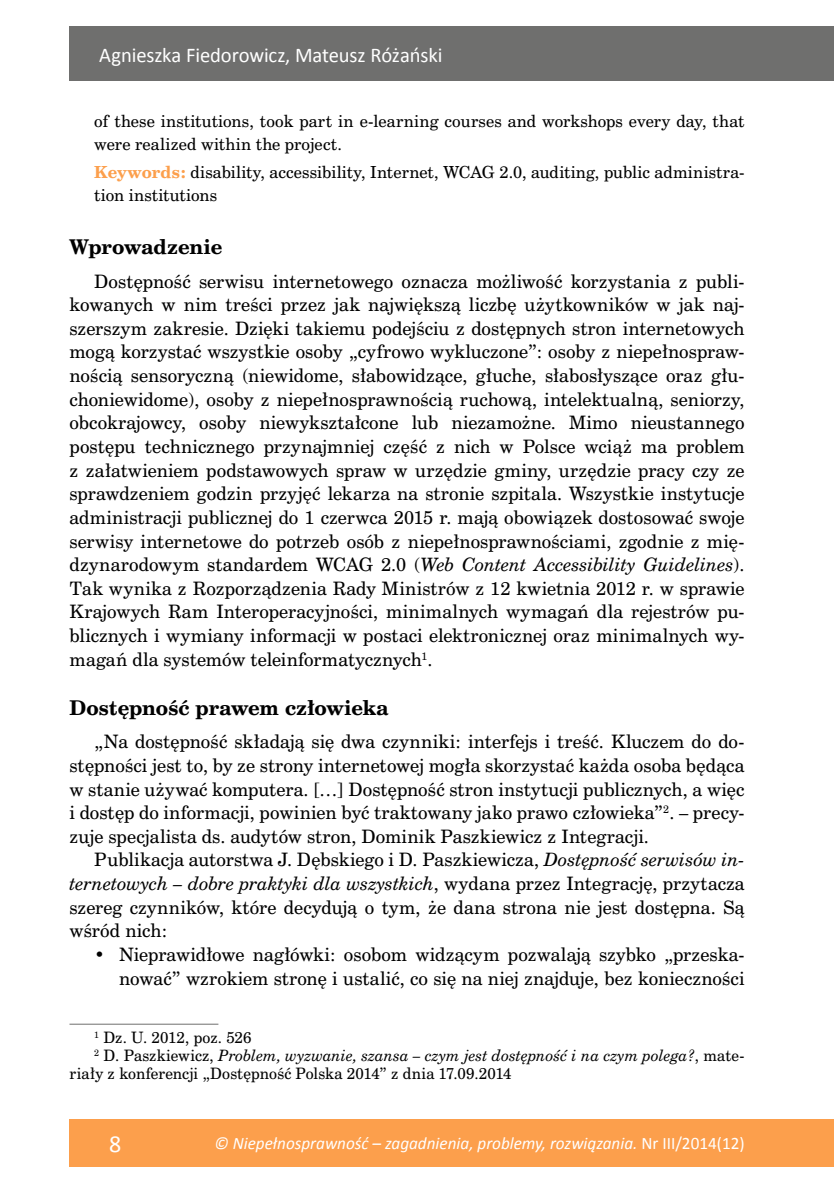
<style>
.page{position:relative;width:834px;height:1191px;background:#fff}
.page>*{position:absolute;margin:0;border:0;box-sizing:border-box;transform-origin:0 0}
.t1{font:24.5px "Calibri";color:#fff}
.t2{font:21px "Calibri";letter-spacing:-.005em;color:#fff}
.t3{font:700 19.25px "Cent Schbook PL";letter-spacing:-.005em;color:#000}
.t4{font:17.5px/23.6px "Cent Schbook PL";color:#000;text-align:justify}
.t5{font:italic 17.5px "Calibri";color:#fff}
.t6{font:15.75px/23.6px "Cent Schbook PL";letter-spacing:.01em;color:#000}
.t7{font:italic 14.88px "Cent Schbook PL";letter-spacing:.01em;color:#000}
.t8{font:14.88px "Cent Schbook PL";letter-spacing:.01em;color:#000}
.s1{font-weight:700;color:#fc9f4c}
.s2{font-style:italic}
.s3{font-style:normal}
</style>
<div class="page">
<div style="left:69px;top:1119px;width:764px;height:47px;background:#fc9f4c"></div>
<div style="left:69px;top:26px;width:764px;height:55px;background:#6f6f6e"></div>
<hr style="left:69px;top:1023px;width:149px;height:1px;background:#6f6f6e">
<p class="t2" style="left:99px;top:40px;width:344px">Agnieszka Fiedorowicz, Mateusz Różański</p>
<p class="t6" style="left:94px;top:109px;width:651px">of these institutions, took part in e-learning courses and workshops every day, that were realized within the project.</p>
<p class="t6" style="left:94px;top:161px;width:651px;line-height:22.8px"><span class="s1">Keywords:</span> disability, accessibility, Internet, WCAG 2.0, auditing, public administra&shy;tion institutions</p>
<p class="t3" style="left:69px;top:234px;width:154px">Wprowadzenie</p>
<p class="t4" style="left:69px;top:269px;width:676px;text-indent:25px">Dostępność serwisu internetowego oznacza możliwość korzystania z publi&shy;kowanych w nim treści przez jak największą liczbę użytkowników w jak naj&shy;szerszym zakresie. Dzięki takiemu podejściu z dostępnych stron internetowych mogą korzystać wszystkie osoby „cyfrowo wykluczone”: osoby z niepełnospraw&shy;nością sensoryczną (niewidome, słabowidzące, głuche, słabosłyszące oraz głu&shy;choniewidome), osoby z niepełnosprawnością ruchową, intelektualną, seniorzy, obcokrajowcy, osoby niewykształcone lub niezamożne. Mimo nieustannego postępu technicznego przynajmniej część z nich w Polsce wciąż ma problem z załatwieniem podstawowych spraw w urzędzie gminy, urzędzie pracy czy ze sprawdzeniem godzin przyjęć lekarza na stronie szpitala. Wszystkie instytucje administracji publicznej do 1 czerwca 2015 r. mają obowiązek dostosować swoje serwisy internetowe do potrzeb osób z niepełnosprawnościami, zgodnie z mię&shy;dzynarodowym standardem WCAG 2.0 (<span class="s2">Web Content Accessibility Guidelines</span>).<br>Tak wynika z Rozporządzenia Rady Ministrów z 12 kwietnia 2012 r. w sprawie Krajowych Ram Interoperacyjności, minimalnych wymagań dla rejestrów pu&shy;blicznych i wymiany informacji w postaci elektronicznej oraz minimalnych wy&shy;magań dla systemów teleinformatycznych<sup>1</sup>.</p>
<p class="t3" style="left:69px;top:694px;width:320px">Dostępność prawem człowieka</p>
<p class="t4" style="left:69px;top:729px;width:676px;text-indent:25px">„Na dostępność składają się dwa czynniki: interfejs i treść. Kluczem do do&shy;stępności jest to, by ze strony internetowej mogła skorzystać każda osoba będąca w stanie używać komputera. […] Dostępność stron instytucji publicznych, a więc i dostęp do informacji, powinien być traktowany jako prawo człowieka”<sup>2</sup>. – precy&shy;zuje specjalista ds. audytów stron, Dominik Paszkiewicz z Integracji.</p>
<p class="t4" style="left:69px;top:848px;width:676px;text-indent:25px">Publikacja autorstwa J. Dębskiego i D. Paszkiewicza, <span class="s2">Dostępność serwisów in&shy;ternetowych – dobre praktyki dla wszystkich</span>, wydana przez Integrację, przytacza szereg czynników, które decydują o tym, że dana strona nie jest dostępna. Są wśród nich:</p>
<p class="t4" style="left:94px;top:942px;width:651px;text-align:right">• Nieprawidłowe nagłówki: osobom widzącym pozwalają szybko „przeska&shy;nować” wzrokiem stronę i ustalić, co się na niej znajduje, bez konieczności</p>
<p class="t8" style="left:94px;top:1027px;width:159px"><sup>1</sup> Dz. U. 2012, poz. 526</p>
<p class="t7" style="left:94px;top:1045px;width:651px"><sup>2</sup> <span class="s3">D. Paszkiewicz,</span> Problem, wyzwanie, szansa – czym jest dostępność i na czym polega?<span class="s3">, mate-</span></p>
<p class="t8" style="left:69px;top:1064px;width:443px">riały z konferencji „Dostępność Polska 2014” z dnia 17.09.2014</p>
<h1 class="t1" style="left:109px;top:1126px;width:14px">8</h1>
<p class="t5" style="left:214px;top:1131px;width:531px">© Niepełnosprawność – zagadnienia, problemy, rozwiązania. <span class="s3">Nr III/2014(12)</span></p>
</div>
